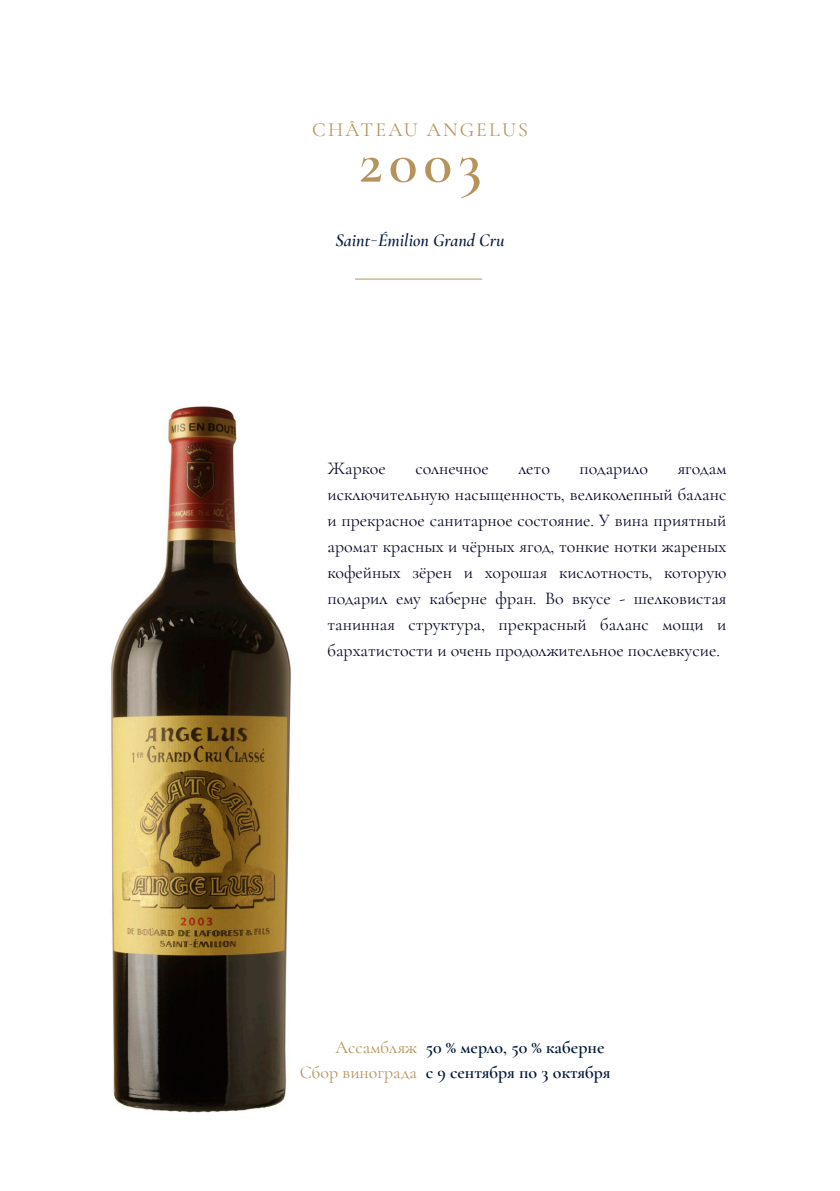
<style>
.page{position:relative;width:840px;height:1191px;background:#fff}
.page>*{position:absolute;margin:0;border:0;box-sizing:border-box;transform-origin:0 0}
.t1{font:600 60px "Cormorant Garamond";color:#b7935c}
.t2{font:20px "Cormorant Garamond";letter-spacing:.11em;color:#b7935c}
.t3{font:18px/26px "Cormorant Garamond";color:#050726;text-align:justify}
.t4{font:600 18px "Cormorant Garamond";color:#011638}
.t5{font:18px "Cormorant Garamond";color:#b7935c}
.t6{font:italic 600 18px "Cormorant Garamond";color:#051b3d}
.s1{font-family:"Halcom";font-weight:300;font-style:normal}
</style>
<div class="page">
<img style="left:111px;top:406px;width:180px;height:707px">
<hr style="left:355px;top:279px;width:127px;height:1px;background:#b7935c">
<p class="t2" style="left:312px;top:117px;width:217px">CHÂTEAU ANGELUS</p>
<p class="t1" style="left:358px;top:125px;width:124px">2003</p>
<p class="t6" style="left:335px;top:229px;width:171px">Saint<span class="s1">-</span>Émilion Grand Cru</p>
<p class="t3" style="left:327px;top:455px;width:60px">Жаркое</p>
<p class="t3" style="left:415px;top:455px;width:75px">солнечное</p>
<p class="t3" style="left:518px;top:455px;width:33px">лето</p>
<p class="t3" style="left:579px;top:455px;width:70px">подарило</p>
<p class="t3" style="left:327px;top:455px;width:400px;text-indent:350px">ягодам исключительную насыщенность, великолепный баланс и прекрасное санитарное состояние. У вина приятный аромат красных и чёрных ягод, тонкие нотки жареных кофейных зёрен и хорошая кислотность, которую подарил ему каберне фран. Во вкусе - шелковистая танинная структура, прекрасный баланс мощи и бархатистости и очень продолжительное послевкусие.</p>
<p class="t5" style="left:335px;top:1036px;width:83px">Ассамбляж</p>
<p class="t5" style="left:300px;top:1061px;width:119px">Сбор винограда</p>
<p class="t4" style="left:425px;top:1035px;width:180px">50 % мерло, 50 % каберне</p>
<p class="t4" style="left:425px;top:1060px;width:186px">с 9 сентября по 3 октября</p>
</div>
